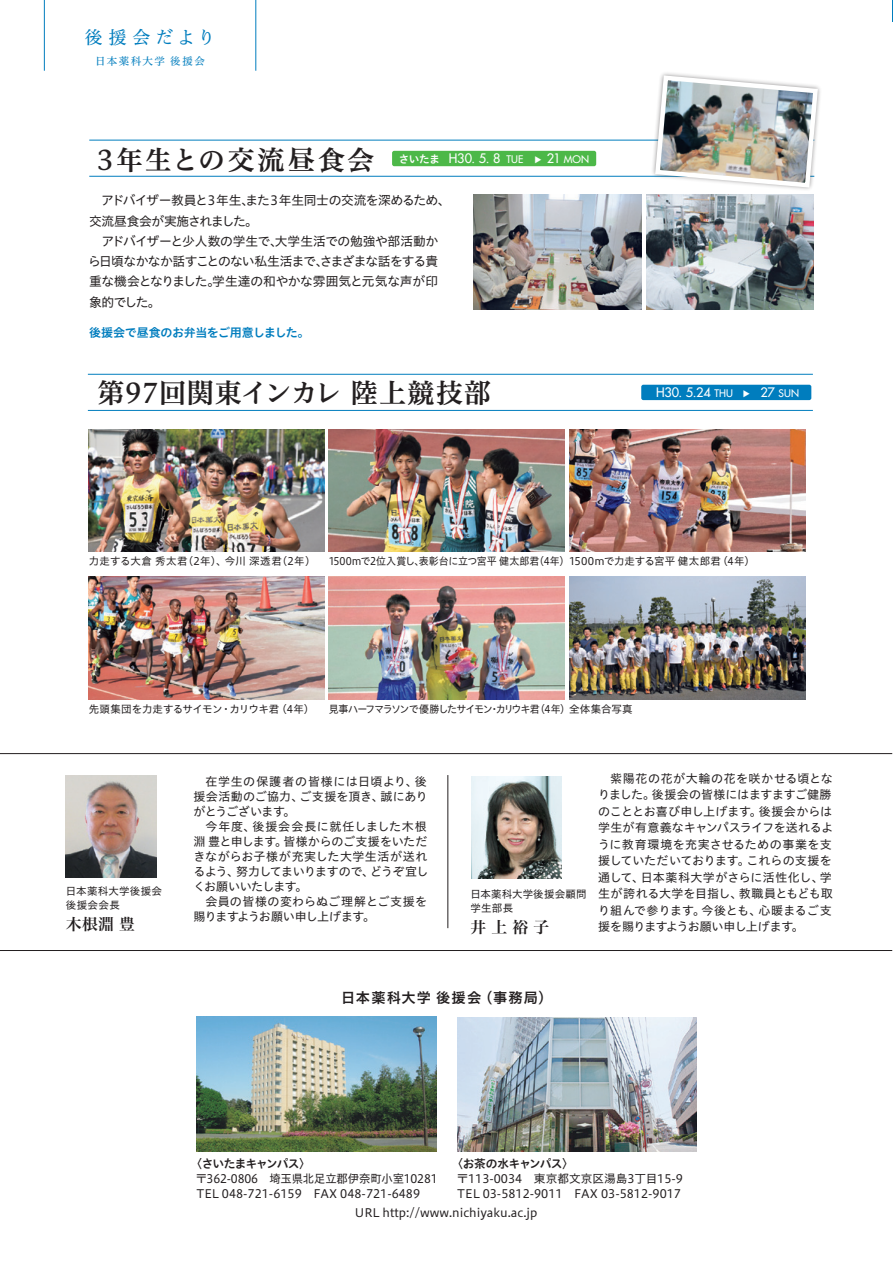
<style>
.page{position:relative;width:893px;height:1263px;background:#fff}
.page>*{position:absolute;margin:0;border:0;box-sizing:border-box;transform-origin:0 0}
.t1{font:27px "Hiragino UD Serif Std W6";letter-spacing:.035em;color:#231f20}
.t2{font:27px "Hiragino UD Serif Std W6";letter-spacing:.095em;color:#231f20}
.t3{font:18px "Hiragino UD Serif Std W4";letter-spacing:.275em;color:#007dbe}
.t4{font:15.75px "Hira Min Pro W6";color:#231f20}
.t5{font:14.25px "Hiragino UD Sans Std W6";letter-spacing:.08em;color:#231f20}
.t6{font:12.75px/20.2px "Hiragino UD Sans Std W4";letter-spacing:-.04em;color:#231f20}
.t7{font:500 12.75px "Futura Std";letter-spacing:-.005em;color:#fff}
.t8{font:12px/16.5px "Hiragino UD Sans Std W4";color:#231f20}
.t9{font:12px "Hiragino UD Sans Std W6";letter-spacing:-.02em;color:#007dbe}
.t10{font:11.7px/15.1px "Hiragino UD Sans Std W4";color:#231f20}
.t11{font:11.7px "Hiragino UD Sans Std W6";letter-spacing:-.04em;color:#231f20}
.t12{font:11.7px "Hiragino UD Sans Std W6";letter-spacing:-.07em;color:#231f20}
.t13{font:10.5px "Hiragino UD Sans Std W4";letter-spacing:-.005em;color:#231f20;scale:.95 1}
.t14{font:10.5px "Hiragino UD Sans Std W4";letter-spacing:-.07em;color:#231f20;scale:.95 1}
.t15{font:10.5px "Hiragino UD Sans Std W4";letter-spacing:.03em;color:#231f20}
.t16{font:10.5px "Hiragino UD Sans Std W4";letter-spacing:-.005em;color:#231f20}
.t17{font:10.5px/13.5px "Hiragino UD Sans Std W4";letter-spacing:.015em;color:#231f20}
.t18{font:10.5px/13.5px "Hiragino UD Sans Std W4";letter-spacing:.035em;color:#231f20}
.t19{font:10.5px "Hiragino UD Serif Std W4";letter-spacing:.15em;color:#007dbe}
.t20{font:10.5px "Hiragino UD Sans Std W6";color:#fff}
.t21{font:500 10.2px "Futura Std";letter-spacing:.01em;color:#fff}
.t22{font:7.5px "Koz Go Pro";color:#fff}
.s1{font-size:10.2px}
.s2{font-size:12.75px}
</style>
<div class="page">
<svg style="left:892px;top:0;width:1px;height:21px"></svg>
<img style="left:457px;top:1017px;width:240px;height:135px">
<img style="left:196px;top:1016px;width:240px;height:135px">
<img style="left:471px;top:776px;width:90px;height:102px">
<img style="left:66px;top:775px;width:90px;height:102px">
<img style="left:474px;top:195px;width:168px;height:115px">
<img style="left:646px;top:214px;width:168px;height:96px">
<hr style="left:44px;top:0;width:1px;height:71px;background:#007dbe">
<hr style="left:255px;top:0;width:1px;height:71px;background:#007dbe">
<hr style="left:89px;top:140px;width:725px;height:1px;background:#007dbe">
<hr style="left:89px;top:176px;width:725px;height:1px;background:#007dbe">
<hr style="left:448px;top:775px;width:1px;height:153px;background:#231f20">
<hr style="left:0;top:950px;width:892px;height:1px;background:#231f20">
<hr style="left:0;top:753px;width:892px;height:1px;background:#231f20">
<div style="left:392px;top:151px;width:204px;height:15px;background:#4cb848;border-radius:2px"></div>
<div style="left:641px;top:385px;width:170px;height:15px;background:#007dbe;border-radius:2px"></div>
<img style="left:89px;top:429px;width:236px;height:123px">
<img style="left:329px;top:429px;width:236px;height:123px">
<img style="left:569px;top:429px;width:236px;height:123px">
<img style="left:89px;top:577px;width:236px;height:123px">
<img style="left:329px;top:577px;width:236px;height:123px">
<img style="left:569px;top:577px;width:236px;height:123px">
<hr style="left:88px;top:374px;width:725px;height:1px;background:#007dbe">
<hr style="left:88px;top:410px;width:725px;height:1px;background:#007dbe">
<img style="left:646px;top:139px;width:168px;height:75px">
<img style="left:653px;top:73px;width:167px;height:117px">
<h2 class="t3" style="left:85px;top:23px;width:132px">後援会だより</h2>
<p class="t19" style="left:95px;top:53px;width:111px">日本薬科大学 後援会</p>
<h1 class="t2" style="left:97px;top:139px;width:279px">3年生との交流昼食会</h1>
<p class="t7" style="left:449px;top:151px;width:76px">H30. 5. 8 <span class="s1">TUE</span></p>
<p class="t21" style="left:547px;top:153px;width:44px"><span class="s2">21</span> MON</p>
<p class="t20" style="left:399px;top:151px;width:43px">さいたま</p>
<p class="t22" style="left:543px;top:156px;width:9px;rotate:90deg">▲</p>
<p class="t6" style="left:88px;top:190px;width:364px">　アドバイザー教員と３年生、また３年生同士の交流を深めるため、交流昼食会が実施されました。<br>　アドバイザーと少人数の学生で、大学生活での勉強や部活動から日頃なかなか話すことのない私生活まで、さまざまな話をする貴重な機会となりました。学生達の和やかな雰囲気と元気な声が印象的でした。</p>
<p class="t9" style="left:89px;top:324px;width:222px">後援会で昼食のお弁当をご用意しました。</p>
<h1 class="t1" style="left:98px;top:373px;width:395px">第97回関東インカレ 陸上競技部</h1>
<p class="t7" style="left:656px;top:385px;width:79px">H30. 5.24 <span class="s1">THU</span></p>
<p class="t21" style="left:760px;top:387px;width:40px"><span class="s2">27</span> SUN</p>
<p class="t22" style="left:751px;top:389px;width:9px;rotate:90deg">▲</p>
<p class="t15" style="left:89px;top:553px;width:228px">力走する大倉 秀太君（2年）、今川 深透君（2年）</p>
<p class="t13" style="left:329px;top:553px;width:450px">1500mで2位入賞し、表彰台に立つ宮平 健太郎君（4年）1500mで力走する宮平 健太郎君（4年）</p>
<p class="t16" style="left:89px;top:701px;width:227px">先頭集団を力走するサイモン・カリウキ君（4年）</p>
<p class="t14" style="left:329px;top:701px;width:321px">見事ハーフマラソンで優勝したサイモン・カリウキ君（4年）全体集合写真</p>
<p class="t18" style="left:66px;top:884px;width:98px">日本薬科大学後援会後援会会長</p>
<h3 class="t4" style="left:66px;top:910px;width:71px">木根淵 豊</h3>
<p class="t8" style="left:193px;top:773px;width:236px;line-height:15px;text-align:justify;text-indent:12px">在学生の保護者の皆様には日頃より、後援会活動のご協力、ご支援を頂き、誠にありがとうございます。</p>
<p class="t8" style="left:193px;top:818px;width:237px;line-height:15px;text-indent:12px">今年度、後援会会長に就任しました木根淵 豊と申します。皆様からのご支援をいただきながらお子様が充実した大学生活が送れるよう、努力してまいりますので、どうぞ宜しくお願いいたします。</p>
<p class="t8" style="left:193px;top:893px;width:235px;line-height:15px;text-indent:12px">会員の皆様の変わらぬご理解とご支援を賜りますようお願い申し上げます。</p>
<p class="t17" style="left:470px;top:887px;width:118px">日本薬科大学後援会顧問学生部長</p>
<h3 class="t4" style="left:471px;top:913px;width:80px">井 上 裕 子</h3>
<p class="t8" style="left:598px;top:769px;width:236px;text-indent:12px">紫陽花の花が大輪の花を咲かせる頃となりました。後援会の皆様にはますますご健勝のこととお喜び申し上げます。後援会からは学生が有意義なキャンパスライフを送れるように教育環境を充実させるための事業を支援していただいております。これらの支援を通して、日本薬科大学がさらに活性化し、学生が誇れる大学を目指し、教職員ともども取り組んで参ります。今後とも、心暖まるご支援を賜りますようお願い申し上げます。</p>
<p class="t5" style="left:341px;top:986px;width:213px">日本薬科大学 後援会（事務局）</p>
<p class="t11" style="left:451px;top:1155px;width:124px">〈お茶の水キャンパス〉</p>
<p class="t10" style="left:457px;top:1170px;width:228px">〒113-0034　東京都文京区湯島3丁目15-9<br>TEL 03-5812-9011　FAX 03-5812-9017</p>
<p class="t12" style="left:191px;top:1155px;width:122px">〈さいたまキャンパス〉</p>
<p class="t10" style="left:196px;top:1170px;width:243px">〒362-0806　埼玉県北足立郡伊奈町小室10281<br>TEL 048-721-6159　FAX 048-721-6489</p>
<p class="t10" style="left:355px;top:1204px;width:184px">URL http://www.nichiyaku.ac.jp</p>
</div>
